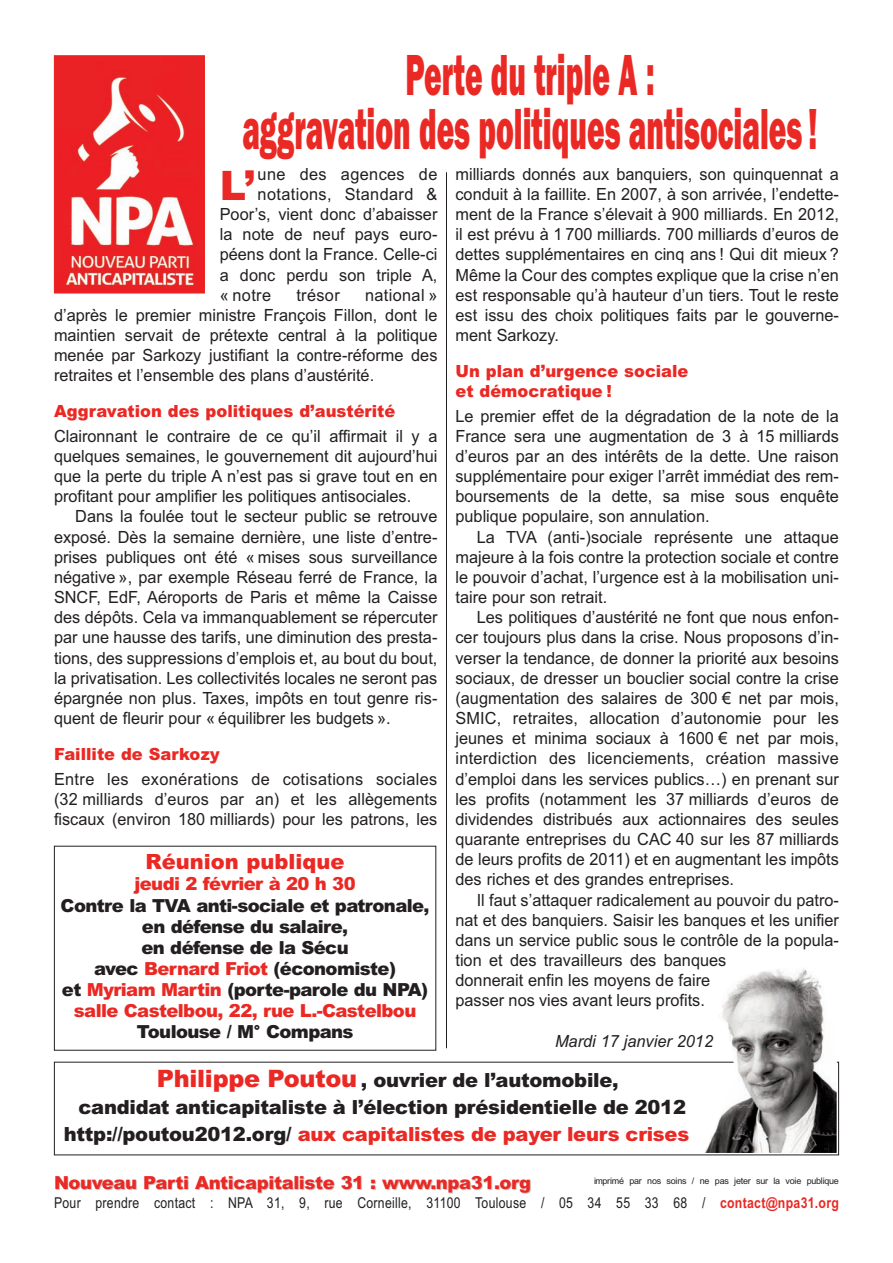
<style>
.page{position:relative;width:893px;height:1263px;background:#fff}
.page>*{position:absolute;margin:0;border:0;box-sizing:border-box;transform-origin:0 0}
.t1{font:800 60px/54px "Franklin Gothic Itc T";color:#ea2924;text-align:center;scale:.5 1}
.t2{font:900 40.65px "Arial";color:#ea2924}
.t3{font:900 21px "Arial";color:#ea2924}
.t4{font:900 19.5px "Arial";letter-spacing:-.015em;color:#231f20}
.t5{font:900 19.5px "Arial";letter-spacing:-.015em;color:#ea2924}
.t6{font:900 18px/21.1px "Arial";letter-spacing:-.035em;color:#231f20;text-align:center}
.t7{font:900 18px "Arial";letter-spacing:-.02em;color:#ea2924}
.t8{font:16.8px/20.1px "Arial";color:#231f20;text-align:justify}
.t9{font:900 16.8px/20.1px "Arial";color:#ea2924}
.t10{font:16.8px "Arial";letter-spacing:.02em;color:#231f20}
.t11{font:16.8px "Arial Italic MT OTF";color:#231f20}
.t12{font:15px "Arial Narrow";letter-spacing:.02em;color:#231f20}
.t13{font:9px "Arial";letter-spacing:-.03em;color:#231f20}
.s1{color:#ea2924}
.s2{font-size:24px;color:#ea2924}
.s3{color:#231f20}
.s4{color:#ccc}
.s5{font-weight:700;color:#ea2924}
</style>
<div class="page">
<img style="left:56px;top:57px;width:147px;height:234px">
<div style="left:54px;top:55px;width:151px;height:238px;border:1px solid #ea2924"></div>
<hr style="left:446px;top:172px;width:1px;height:876px;background:#231f20">
<img style="left:704px;top:969px;width:133px;height:184px">
<h1 class="t1" style="left:242px;top:47px;width:1152px">Perte du triple A :<br>aggravation des politiques antisociales !</h1>
<h2 class="t2" style="left:220px;top:162px;width:37px">L’</h2>
<p class="t10" style="left:258px;top:164px;width:181px">une des agences de</p>
<p class="t10" style="left:258px;top:184px;width:181px">notations, Standard &amp;</p>
<p class="t8" style="left:220px;top:204px;width:219px">Poor’s, vient donc d’abaisser</p>
<p class="t8" style="left:220px;top:224px;width:219px">la note de neuf pays euro-</p>
<p class="t8" style="left:220px;top:244px;width:219px">péens dont la France. Celle-ci</p>
<p class="t8" style="left:220px;top:265px;width:219px">a donc perdu son triple A,</p>
<p class="t8" style="left:220px;top:285px;width:53px">« notre</p>
<p class="t8" style="left:296px;top:285px;width:45px">trésor</p>
<p class="t8" style="left:54px;top:285px;width:385px;text-indent:311px">national » d’après le premier ministre François Fillon, dont le maintien servait de prétexte central à la politique menée par Sarkozy justifiant la contre-réforme des retraites et l’ensemble des plans d’austérité.</p>
<p class="t9" style="left:54px;top:401px;width:343px">Aggravation des politiques d’austérité</p>
<p class="t8" style="left:54px;top:426px;width:385px">Claironnant le contraire de ce qu’il affirmait il y a quelques semaines, le gouvernement dit aujourd’hui que la perte du triple A n’est pas si grave tout en en profitant pour amplifier les politiques antisociales.</p>
<p class="t8" style="left:54px;top:507px;width:385px;text-indent:21px">Dans la foulée tout le secteur public se retrouve exposé. Dès la semaine dernière, une liste d’entre&shy;prises publiques ont été « mises sous surveillance négative », par exemple Réseau ferré de France, la SNCF, EdF, Aéroports de Paris et même la Caisse des dépôts. Cela va immanquablement se répercuter par une hausse des tarifs, une diminution des presta&shy;tions, des suppressions d’emplois et, au bout du bout, la privatisation. Les collectivités locales ne seront pas épargnée non plus. Taxes, impôts en tout genre ris&shy;quent de fleurir pour « équilibrer les budgets ».</p>
<p class="t9" style="left:54px;top:744px;width:167px">Faillite de Sarkozy</p>
<p class="t8" style="left:54px;top:769px;width:385px">Entre les exonérations de cotisations sociales (32 milliards d’euros par an) et les allègements fiscaux (environ 180 milliards) pour les patrons, les</p>
<p class="t3" style="left:146px;top:850px;width:201px">Réunion publique</p>
<p class="t7" style="left:134px;top:874px;width:223px">jeudi 2 février à 20 h 30</p>
<p class="t6" style="left:61px;top:895px;width:370px">Contre la TVA anti-sociale et patronale, en défense du salaire,<br>en défense de la Sécu<br>avec <span class="s1">Bernard Friot</span> (économiste)<br>et <span class="s1">Myriam Martin</span> (porte-parole du NPA) <span class="s1">salle Castelbou, 22, rue L.-Castelbou</span></p>
<p class="t6" style="left:137px;top:1022px;width:218px">Toulouse / M° Compans</p>
<p class="t8" style="left:455px;top:164px;width:385px">milliards donnés aux banquiers, son quinquennat a conduit à la faillite. En 2007, à son arrivée, l’endette&shy;ment de la France s’élevait à 900 milliards. En 2012, il est prévu à 1 700 milliards. 700 milliards d’euros de dettes supplémentaires en cinq ans ! Qui dit mieux ?<br>Même la Cour des comptes explique que la crise n’en est responsable qu’à hauteur d’un tiers. Tout le reste est issu des choix politiques faits par le gouverne&shy;ment Sarkozy.</p>
<p class="t9" style="left:455px;top:361px;width:234px">Un plan d’urgence sociale et démocratique !</p>
<p class="t8" style="left:455px;top:406px;width:385px">Le premier effet de la dégradation de la note de la France sera une augmentation de 3 à 15 milliards d’euros par an des intérêts de la dette. Une raison supplémentaire pour exiger l’arrêt immédiat des rem&shy;boursements de la dette, sa mise sous enquête publique populaire, son annulation.</p>
<p class="t8" style="left:455px;top:527px;width:385px;text-indent:21px">La TVA (anti-)sociale représente une attaque majeure à la fois contre la protection sociale et contre le pouvoir d’achat, l’urgence est à la mobilisation uni&shy;taire pour son retrait.</p>
<p class="t8" style="left:455px;top:607px;width:385px;text-indent:21px">Les politiques d’austérité ne font que nous enfon&shy;cer toujours plus dans la crise. Nous proposons d’in&shy;verser la tendance, de donner la priorité aux besoins sociaux, de dresser un bouclier social contre la crise (augmentation des salaires de 300 € net par mois, SMIC, retraites, allocation d’autonomie pour les jeunes et minima sociaux à 1600 € net par mois, interdiction des licenciements, création massive d’emploi dans les services publics…) en prenant sur les profits (notamment les 37 milliards d’euros de dividendes distribués aux actionnaires des seules quarante entreprises du CAC 40 sur les 87 milliards de leurs profits de 2011) et en augmentant les impôts des riches et des grandes entreprises.</p>
<p class="t8" style="left:455px;top:890px;width:385px;text-align:left;text-indent:21px">Il faut s’attaquer radicalement au pouvoir du patro&shy;nat et des banquiers. Saisir les banques et les unifier dans un service public sous le contrôle de la popula&shy;tion et des travailleurs des banques<br>donnerait enfin les moyens de faire<br>passer nos vies avant leurs profits.</p>
<p class="t11" style="left:555px;top:1031px;width:160px">Mardi 17 janvier 2012</p>
<p class="t4" style="left:157px;top:1069px;width:463px"><span class="s2">Philippe Poutou</span> , ouvrier de l’automobile,</p>
<p class="t4" style="left:78px;top:1096px;width:609px">candidat anticapitaliste à l’élection présidentielle de 2012</p>
<p class="t5" style="left:64px;top:1123px;width:627px"><span class="s3">http://poutou2012.org/</span> aux capitalistes de payer leurs crises</p>
<p class="t7" style="left:55px;top:1172px;width:479px"><span class="s4">Nouveau Pa</span>rti Anticapitaliste 31 : w<span class="s4">ww.npa31.org</span></p>
<p class="t13" style="left:594px;top:1176px;width:246px">imprimé par nos soins / ne pas jeter sur la voie publique</p>
<p class="t12" style="left:54px;top:1194px;width:786px">Pour prendre contact : NPA 31, 9, rue Corneille, 31100 Toulouse / 05 34 55 33 68 / <span class="s5">contact@npa31.org</span></p>
</div>
